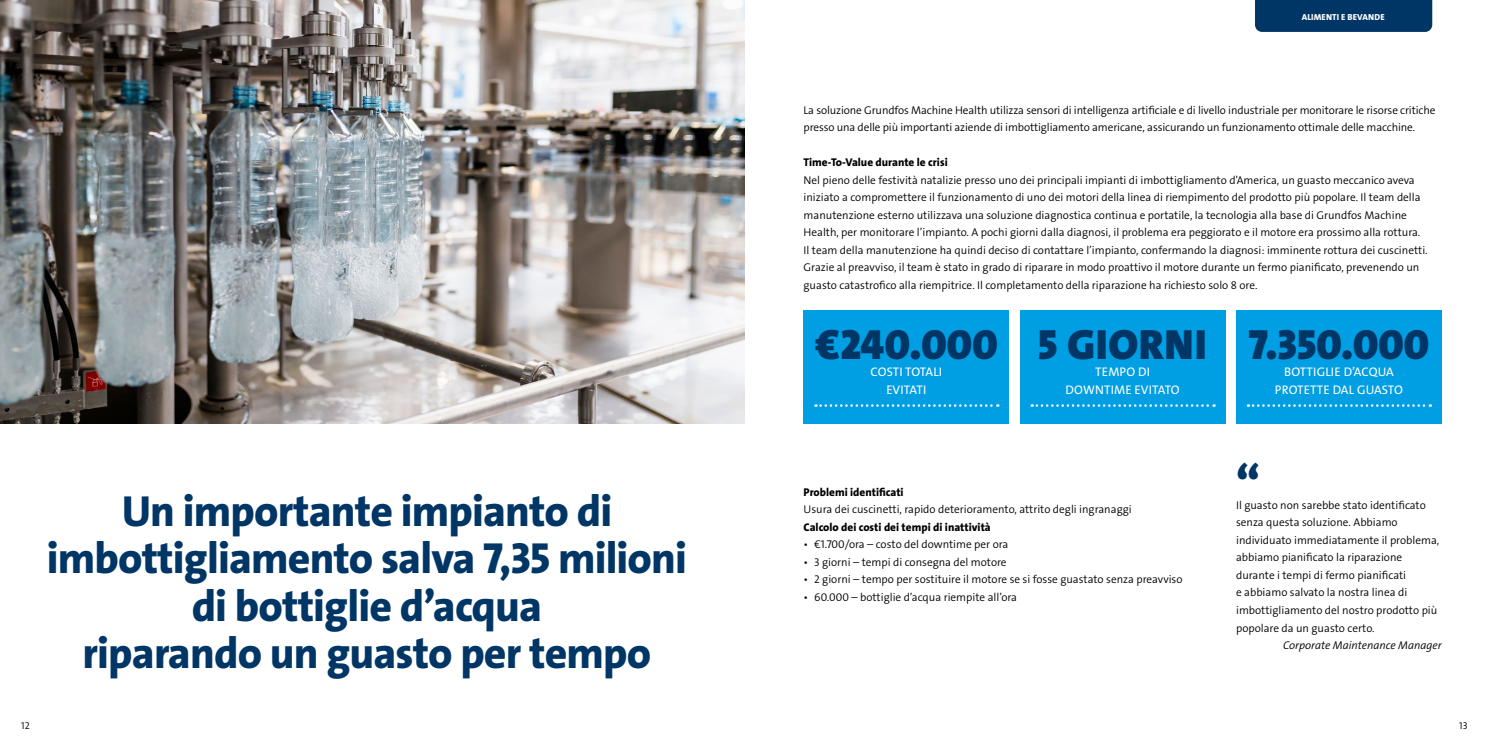
<style>
.page{position:relative;width:1489px;height:745px;background:#fff}
.page>*{position:absolute;margin:0;border:0;box-sizing:border-box;transform-origin:0 0}
.t1{font:43.75px/47.5px "Grundfos The Sans V2 OT 8 XB";letter-spacing:-.02em;color:#003665;text-align:center}
.t2{font:42.5px "Grundfos The Sans V2 OT 9 BL";letter-spacing:.005em;color:#003665}
.t3{font:12.5px/17.5px "Grundfos The Sans V2 OT 5 R";letter-spacing:.015em;color:#fff;text-align:center}
.t4{font:11.25px/17.5px "Grundfos The Sans V2 OT 4 SL";color:#000}
.t5{font:11.25px "Grundfos The Sans V2 OT 8 XB";color:#000}
.t6{font:11.25px "Grundfos The Sans V2 OT 4 SL Italic";color:#000}
.t7{font:10px "Grundfos The Sans V2 OT 4 SL";color:#000}
.t8{font:8.75px "Grundfos The Sans V2 OT 8 XB";letter-spacing:.015em;color:#fff}
</style>
<div class="page">
<img style="left:0;top:0;width:744px;height:423px">
<div style="left:1235px;top:310px;width:206px;height:113px;background:#009ee3"></div>
<svg style="left:1247px;top:404px;width:183px;height:2px"></svg>
<div style="left:1019px;top:310px;width:206px;height:113px;background:#009ee3"></div>
<svg style="left:1031px;top:404px;width:183px;height:2px"></svg>
<div style="left:803px;top:310px;width:206px;height:113px;background:#009ee3"></div>
<svg style="left:815px;top:404px;width:183px;height:2px"></svg>
<div style="left:1255px;top:0;width:176px;height:32px;background:#003665"></div>
<p class="t8" style="left:1301px;top:12px;width:84px">ALIMENTI E BEVANDE</p>
<p class="t4" style="left:803px;top:101px;width:633px">La soluzione Grundfos Machine Health utilizza sensori di intelligenza artificiale e di livello industriale per monitorare le risorse critiche presso una delle più importanti aziende di imbottigliamento americane, assicurando un funzionamento ottimale delle macchine.</p>
<p class="t5" style="left:803px;top:155px;width:146px">Time-To-Value durante le crisi</p>
<p class="t4" style="left:803px;top:171px;width:625px">Nel pieno delle festività natalizie presso uno dei principali impianti di imbottigliamento d’America, un guasto meccanico aveva iniziato a compromettere il funzionamento di uno dei motori della linea di riempimento del prodotto più popolare. Il team della manutenzione esterno utilizzava una soluzione diagnostica continua e portatile, la tecnologia alla base di Grundfos Machine Health, per monitorare l’impianto. A pochi giorni dalla diagnosi, il problema era peggiorato e il motore era prossimo alla rottura.<br>Il team della manutenzione ha quindi deciso di contattare l’impianto, confermando la diagnosi: imminente rottura dei cuscinetti.<br>Grazie al preavviso, il team è stato in grado di riparare in modo proattivo il motore durante un fermo pianificato, prevenendo un guasto catastrofico alla riempitrice. Il completamento della riparazione ha richiesto solo 8 ore.</p>
<h1 class="t1" style="left:47px;top:487px;width:641px">Un importante impianto di imbottigliamento salva 7,35 milioni di bottiglie d’acqua<br>riparando un guasto per tempo</h1>
<h2 class="t2" style="left:815px;top:317px;width:184px">€240.000</h2>
<p class="t3" style="left:870px;top:363px;width:73px">COSTI TOTALI<br>EVITATI</p>
<h2 class="t2" style="left:1037px;top:317px;width:170px">5 GIORNI</h2>
<p class="t3" style="left:1065px;top:363px;width:116px">TEMPO DI<br>DOWNTIME EVITATO</p>
<p class="t5" style="left:803px;top:484px;width:102px">Problemi identificati</p>
<p class="t4" style="left:803px;top:500px;width:329px">Usura dei cuscinetti, rapido deterioramento, attrito degli ingranaggi</p>
<p class="t5" style="left:803px;top:519px;width:189px">Calcolo dei costi dei tempi di inattività</p>
<p class="t4" style="left:803px;top:535px;width:206px">• €1.700/ora – costo del downtime per ora</p>
<p class="t4" style="left:803px;top:553px;width:204px">• 3 giorni – tempi di consegna del motore</p>
<p class="t4" style="left:803px;top:570px;width:380px">• 2 giorni – tempo per sostituire il motore se si fosse guastato senza preavviso</p>
<p class="t4" style="left:803px;top:588px;width:215px">• 60.000 – bottiglie d’acqua riempite all’ora</p>
<h2 class="t2" style="left:1248px;top:317px;width:182px">7.350.000</h2>
<p class="t3" style="left:1274px;top:363px;width:129px">BOTTIGLIE D’ACQUA<br>PROTETTE DAL GUASTO</p>
<h2 class="t2" style="left:1235px;top:453px;width:25px">“</h2>
<p class="t4" style="left:1235px;top:496px;width:205px">Il guasto non sarebbe stato identificato senza questa soluzione. Abbiamo individuato immediatamente il problema, abbiamo pianificato la riparazione durante i tempi di fermo pianificati<br>e abbiamo salvato la nostra linea di imbottigliamento del nostro prodotto più popolare da un guasto certo.</p>
<p class="t6" style="left:1282px;top:637px;width:160px">Corporate Maintenance Manager</p>
<p class="t7" style="left:21px;top:718px;width:10px">12</p>
<p class="t7" style="left:1458px;top:718px;width:10px">13</p>
</div>
